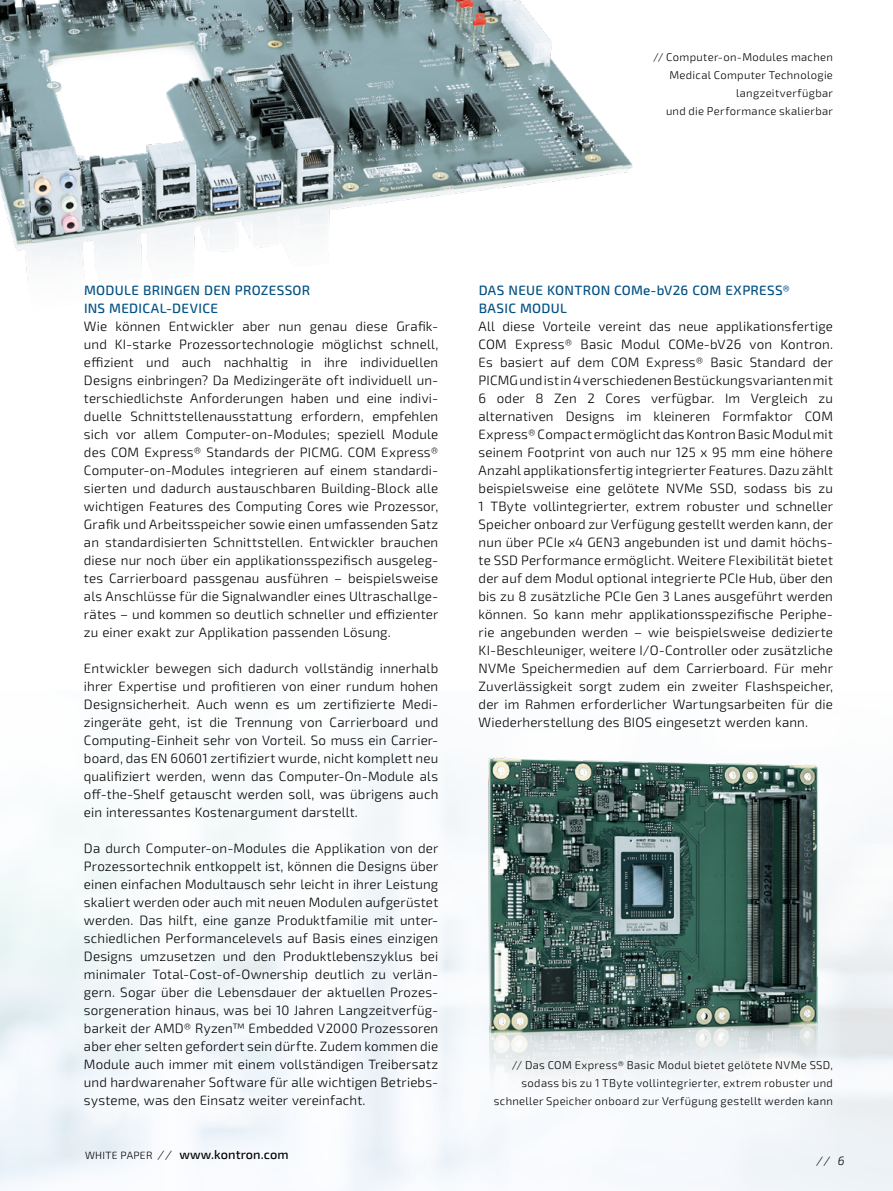
<style>
.page{position:relative;width:893px;height:1191px;background:#fff}
.page>*{position:absolute;margin:0;border:0;box-sizing:border-box;transform-origin:0 0}
.t1{font:300 13.5px/18px "Sn T";letter-spacing:.01em;color:#000;text-align:justify}
.t2{font:500 13.5px/18px "Sn T";letter-spacing:.02em;color:#005083}
.t3{font:500 12.75px "Sn T";letter-spacing:.01em;color:#000}
.t4{font:italic 300 12px "Sn T";color:#000}
.t5{font:300 11.25px/18px "Sn T";letter-spacing:.03em;color:#000;text-align:right}
.s1{font-weight:300;font-size:10.5px}
.s2{font-weight:300;font-style:italic;font-size:12px}
</style>
<div class="page">
<img style="left:439px;top:715px;width:416px;height:462px">
<img style="left:0;top:0;width:633px;height:281px">
<p class="t5" style="left:653px;top:48px;width:181px">// Computer-on-Modules machen<br>Medical Computer Technologie langzeitverfügbar<br>und die Performance skalierbar</p>
<p class="t2" style="left:84px;top:281px;width:228px">MODULE BRINGEN DEN PROZESSOR<br>INS MEDICAL-DEVICE</p>
<p class="t1" style="left:84px;top:317px;width:356px">Wie können Entwickler aber nun genau diese Grafik&shy;und KI-starke Prozessortechnologie möglichst schnell, effizient und auch nachhaltig in ihre individuellen Designs einbringen? Da Medizingeräte oft individuell un&shy;terschiedlichste Anforderungen haben und eine indivi&shy;duelle Schnittstellenausstattung erfordern, empfehlen sich vor allem Computer-on-Modules; speziell Module des COM Express® Standards der PICMG. COM Express® Computer-on-Modules integrieren auf einem standardi&shy;sierten und dadurch austauschbaren Building-Block alle wichtigen Features des Computing Cores wie Prozessor, Grafik und Arbeitsspeicher sowie einen umfassenden Satz an standardisierten Schnittstellen. Entwickler brauchen diese nur noch über ein applikationsspezifisch ausgeleg&shy;tes Carrierboard passgenau ausführen – beispielsweise als Anschlüsse für die Signalwandler eines Ultraschallge&shy;rätes – und kommen so deutlich schneller und effizienter zu einer exakt zur Applikation passenden Lösung.</p>
<p class="t1" style="left:84px;top:659px;width:356px">Entwickler bewegen sich dadurch vollständig innerhalb ihrer Expertise und profitieren von einer rundum hohen Designsicherheit. Auch wenn es um zertifizierte Medi&shy;zingeräte geht, ist die Trennung von Carrierboard und Computing-Einheit sehr von Vorteil. So muss ein Carrier&shy;board, das EN 60601 zertifiziert wurde, nicht komplett neu qualifiziert werden, wenn das Computer-On-Module als off-the-Shelf getauscht werden soll, was übrigens auch ein interessantes Kostenargument darstellt.</p>
<p class="t1" style="left:84px;top:839px;width:356px">Da durch Computer-on-Modules die Applikation von der Prozessortechnik entkoppelt ist, können die Designs über einen einfachen Modultausch sehr leicht in ihrer Leistung skaliert werden oder auch mit neuen Modulen aufgerüstet werden. Das hilft, eine ganze Produktfamilie mit unter&shy;schiedlichen Performancelevels auf Basis eines einzigen Designs umzusetzen und den Produktlebenszyklus bei minimaler Total-Cost-of-Ownership deutlich zu verlän&shy;gern. Sogar über die Lebensdauer der aktuellen Prozes&shy;sorgeneration hinaus, was bei 10 Jahren Langzeitverfüg&shy;barkeit der AMD® Ryzen™ Embedded V2000 Prozessoren aber eher selten gefordert sein dürfte. Zudem kommen die Module auch immer mit einem vollständigen Treibersatz und hardwarenaher Software für alle wichtigen Betriebs&shy;systeme, was den Einsatz weiter vereinfacht.</p>
<p class="t3" style="left:85px;top:1147px;width:205px"><span class="s1">WHITE PAPER</span> <span class="s2">//</span> www.kontron.com</p>
<p class="t2" style="left:479px;top:281px;width:313px">DAS NEUE KONTRON COMe-bV26 COM EXPRESS®<br>BASIC MODUL</p>
<p class="t1" style="left:479px;top:317px;width:356px">All diese Vorteile vereint das neue applikationsfertige COM Express® Basic Modul COMe-bV26 von Kontron.<br>Es basiert auf dem COM Express® Basic Standard der PICMG und ist in 4 verschiedenen Bestückungsvarianten mit 6 oder 8 Zen 2 Cores verfügbar. Im Vergleich zu alternativen Designs im kleineren Formfaktor COM Express® Compact ermöglicht das Kontron Basic Modul mit seinem Footprint von auch nur 125 x 95 mm eine höhere Anzahl applikationsfertig integrierter Features. Dazu zählt beispielsweise eine gelötete NVMe SSD, sodass bis zu 1 TByte vollintegrierter, extrem robuster und schneller Speicher onboard zur Verfügung gestellt werden kann, der nun über PCIe x4 GEN3 angebunden ist und damit höchs&shy;te SSD Performance ermöglicht. Weitere Flexibilität bietet der auf dem Modul optional integrierte PCIe Hub, über den bis zu 8 zusätzliche PCIe Gen 3 Lanes ausgeführt werden können. So kann mehr applikationsspezifische Periphe&shy;rie angebunden werden – wie beispielsweise dedizierte KI-Beschleuniger, weitere I/O-Controller oder zusätzliche NVMe Speichermedien auf dem Carrierboard. Für mehr Zuverlässigkeit sorgt zudem ein zweiter Flashspeicher, der im Rahmen erforderlicher Wartungsarbeiten für die Wiederherstellung des BIOS eingesetzt werden kann.</p>
<p class="t5" style="left:494px;top:1056px;width:341px">// Das COM Express® Basic Modul bietet gelötete NVMe SSD, sodass bis zu 1 TByte vollintegrierter, extrem robuster und schneller Speicher onboard zur Verfügung gestellt werden kann</p>
<p class="t4" style="left:816px;top:1153px;width:30px">// 6</p>
</div>
